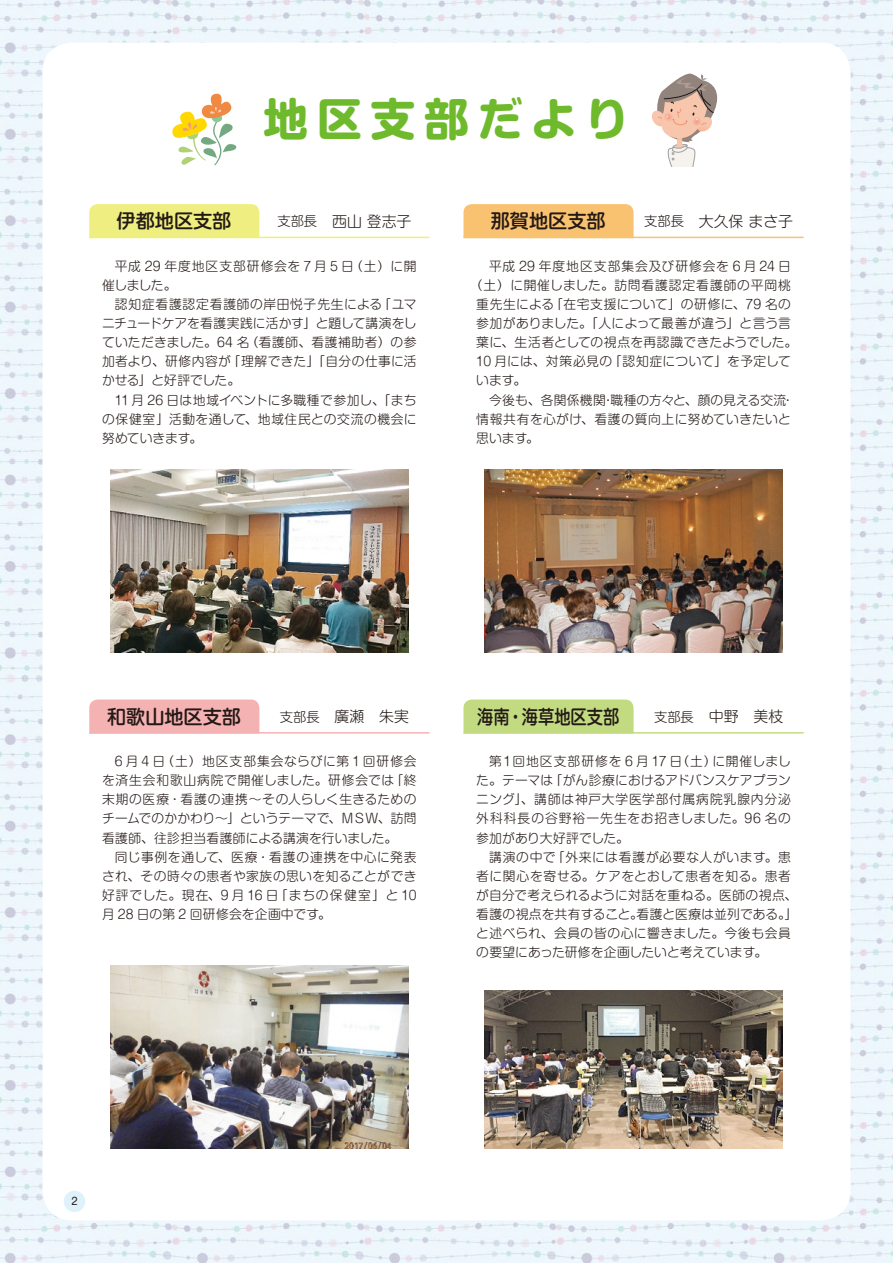
<style>
.page{position:relative;width:893px;height:1263px;background:#fff}
.page>*{position:absolute;margin:0;border:0;box-sizing:border-box;transform-origin:0 0}
.t1{font:700 44.7px "Shin M Go Pro";letter-spacing:.2em;color:#6fba2c}
.t2{font:500 19.2px "Shin M Go Pro";color:#231916}
.t3{font:500 19.2px "Shin M Go Pro";color:#231916;scale:.85 1}
.t4{font:300 14.85px "Shin M Go Pro";color:#231916}
.t5{font:300 12.75px/19.2px "Shin M Go Pro";letter-spacing:.03em;color:#231916;text-align:justify}
.t6{font:300 12.75px/19.2px "Shin M Go Pro";letter-spacing:.06em;color:#231916}
.t7{font:300 12.75px "Shin M Go Pro";letter-spacing:.07em;color:#231916}
.t8{font:300 12.75px "Shin M Go Pro";letter-spacing:.075em;color:#231916}
.t9{font:10.2px "Shin M Go Pro";color:#231916}
.s1{font-size:13.35px}
</style>
<div class="page">
<img style="left:0;top:0;width:893px;height:1263px">
<div style="left:43px;top:43px;width:807px;height:1177px;background:#fff;border-radius:30px"></div>
<div style="left:64px;top:1191px;width:21px;height:21px;background:#dff2fc;border-radius:50%"></div>
<img style="left:485px;top:991px;width:297px;height:157px">
<div style="left:463px;top:699px;width:171px;height:33px;background:#c2db81"></div>
<hr style="left:463px;top:732px;width:341px;height:1px;background:#c2db81">
<img style="left:485px;top:470px;width:297px;height:183px">
<div style="left:463px;top:204px;width:171px;height:33px;background:#f9c270"></div>
<hr style="left:463px;top:237px;width:341px;height:1px;background:#f9c270">
<img style="left:111px;top:965px;width:297px;height:183px">
<div style="left:89px;top:699px;width:170px;height:33px;background:#f5b2b2"></div>
<hr style="left:89px;top:732px;width:340px;height:1px;background:#f5b2b2">
<img style="left:111px;top:470px;width:297px;height:183px">
<div style="left:89px;top:204px;width:170px;height:33px;background:#efee80"></div>
<hr style="left:89px;top:237px;width:340px;height:1px;background:#efee80">
<svg style="left:652px;top:74px;width:65px;height:92px"></svg>
<svg style="left:172px;top:94px;width:64px;height:71px"></svg>
<h1 class="t1" style="left:263px;top:83px;width:368px">地区支部だより</h1>
<h2 class="t2" style="left:117px;top:206px;width:116px">伊都地区支部</h2>
<p class="t4" style="left:277px;top:209px;width:136px"><span class="s1">支部長</span>　西山登志子</p>
<p class="t6" style="left:102px;top:255px;width:316px;text-indent:13px">平成 29 年度地区支部研修会を 7 月 5 日（土）に開催しました。</p>
<p class="t5" style="left:102px;top:293px;width:316px;text-indent:13px">認知症看護認定看護師の岸田悦子先生による「ユマニチュードケアを看護実践に活かす」と題して講演をしていただきました。64 名（看護師、看護補助者）の参加者より、研修内容が「理解できた」「自分の仕事に活かせる」と好評でした。</p>
<p class="t5" style="left:102px;top:389px;width:316px;text-indent:13px">11 月 26 日は地域イベントに多職種で参加し、「まちの保健室」活動を通して、地域住民との交流の機会に努めていきます。</p>
<h2 class="t2" style="left:491px;top:206px;width:116px">那賀地区支部</h2>
<p class="t4" style="left:644px;top:209px;width:150px"><span class="s1">支部長</span>　大久保まさ子</p>
<p class="t8" style="left:489px;top:256px;width:303px">平成 29 年度地区支部集会及び研修会を 6 月 24 日</p>
<p class="t7" style="left:470px;top:275px;width:323px">（土）に開催しました。訪問看護認定看護師の平岡桃</p>
<p class="t5" style="left:476px;top:293px;width:316px">重先生による「在宅支援について」の研修に、79 名の</p>
<p class="t5" style="left:476px;top:312px;width:316px">参加がありました。「人によって最善が違う」と言う言</p>
<p class="t5" style="left:476px;top:331px;width:323px">葉に、生活者としての視点を再認識できたようでした。</p>
<p class="t5" style="left:476px;top:350px;width:316px">10 月には、対策必見の「認知症について」を予定して</p>
<p class="t5" style="left:476px;top:369px;width:51px">います。</p>
<p class="t5" style="left:489px;top:389px;width:307px">今後も、各関係機関・職種の方々と、顔の見える交流・</p>
<p class="t5" style="left:476px;top:408px;width:316px">情報共有を心がけ、看護の質向上に努めていきたいと</p>
<p class="t5" style="left:476px;top:427px;width:64px">思います。</p>
<h2 class="t2" style="left:107px;top:701px;width:135px">和歌山地区支部</h2>
<p class="t4" style="left:280px;top:705px;width:131px"><span class="s1">支部長</span>　廣瀬　朱実</p>
<p class="t5" style="left:102px;top:750px;width:316px;text-indent:13px">6 月 4 日（土）地区支部集会ならびに第 1 回研修会を済生会和歌山病院で開催しました。研修会では「終末期の医療・看護の連携～その人らしく生きるためのチームでのかかわり～」というテーマで、ＭＳＷ、訪問看護師、往診担当看護師による講演を行いました。</p>
<p class="t5" style="left:102px;top:846px;width:316px;text-indent:13px">同じ事例を通して、医療・看護の連携を中心に発表され、その時々の患者や家族の思いを知ることができ好評でした。現在、9 月 16 日「まちの保健室」と 10月 28 日の第 2 回研修会を企画中です。</p>
<h2 class="t3" style="left:477px;top:701px;width:169px">海南・海草地区支部</h2>
<p class="t4" style="left:654px;top:705px;width:131px"><span class="s1">支部長</span>　中野　美枝</p>
<p class="t5" style="left:476px;top:750px;width:316px;text-indent:13px">第１回地区支部研修を 6 月 17 日（土）に開催しました。テーマは「がん診療におけるアドバンスケアプランニング」、講師は神戸大学医学部付属病院乳腺内分泌外科科長の谷野裕一先生をお招きしました。96 名の参加があり大好評でした。</p>
<p class="t5" style="left:476px;top:846px;width:323px;text-align:left;text-indent:13px">講演の中で「外来には看護が必要な人がいます。患者に関心を寄せる。ケアをとおして患者を知る。患者が自分で考えられるように対話を重ねる。医師の視点、看護の視点を共有すること。看護と医療は並列である。」と述べられ、会員の皆の心に響きました。今後も会員の要望にあった研修を企画したいと考えています。</p>
<p class="t9" style="left:72px;top:1193px;width:8px">2</p>
</div>
